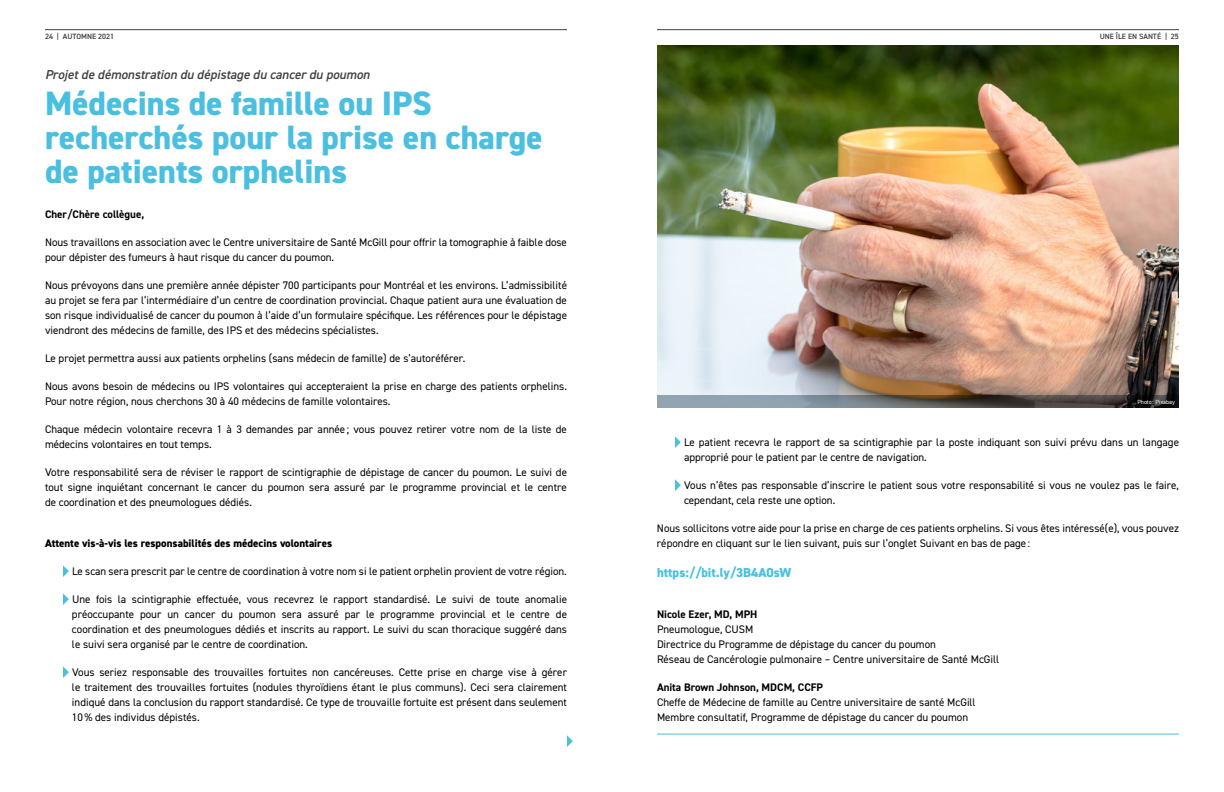
<style>
.page{position:relative;width:1224px;height:792px;background:#fff}
.page>*{position:absolute;margin:0;border:0;box-sizing:border-box;transform-origin:0 0}
.t1{font:800 33.9px/33.9px "DIN2014";color:#4abfdf}
.t2{font:italic 600 13px "DIN2014";color:#414042}
.t3{font:800 13px "DIN2014";color:#4ac0df}
.t4{font:11px/15px "DIN2014";color:#000}
.t5{font:700 11px "DIN2014";color:#000}
.t6{font:800 11px "DIN2014";color:#000}
.t7{font:600 7.7px "DIN2014";color:#414042}
.t8{font:6px "DIN2014";color:#fff}
</style>
<div class="page">
<hr style="left:45px;top:29px;width:522px;height:1px;background:#414042">
<hr style="left:657px;top:29px;width:522px;height:1px;background:#414042">
<svg style="left:63px;top:565px;width:6px;height:12px"></svg>
<svg style="left:63px;top:593px;width:6px;height:12px"></svg>
<svg style="left:63px;top:666px;width:6px;height:12px"></svg>
<svg style="left:567px;top:735px;width:6px;height:12px"></svg>
<img style="left:657px;top:45px;width:522px;height:350px">
<hr style="left:657px;top:734px;width:522px;height:1px;background:#4ac0df">
<svg style="left:675px;top:436px;width:6px;height:12px"></svg>
<svg style="left:675px;top:479px;width:6px;height:12px"></svg>
<svg style="left:657px;top:395px;width:522px;height:13px"></svg>
<p class="t7" style="left:45px;top:31px;width:71px">24 | AUTOMNE 2021</p>
<p class="t7" style="left:1100px;top:31px;width:81px">UNE ÎLE EN SANTÉ | 25</p>
<p class="t2" style="left:45px;top:66px;width:326px">Projet de démonstration du dépistage du cancer du poumon</p>
<h1 class="t1" style="left:45px;top:87px;width:499px">Médecins de famille ou IPS recherchés pour la prise en charge de patients orphelins</h1>
<p class="t5" style="left:45px;top:206px;width:101px">Cher/Chère collègue,</p>
<p class="t4" style="left:45px;top:234px;width:524px">Nous travaillons en association avec le Centre universitaire de Santé McGill pour offrir la tomographie à faible dose pour dépister des fumeurs à haut risque du cancer du poumon.</p>
<p class="t4" style="left:45px;top:277px;width:524px;text-align:justify">Nous prévoyons dans une première année dépister 700 participants pour Montréal et les environs. L’admissibilité au projet se fera par l’intermédiaire d’un centre de coordination provincial. Chaque patient aura une évaluation de son risque individualisé de cancer du poumon à l’aide d’un formulaire spécifique. Les références pour le dépistage viendront des médecins de famille, des IPS et des médecins spécialistes.</p>
<p class="t4" style="left:45px;top:350px;width:422px">Le projet permettra aussi aux patients orphelins (sans médecin de famille) de s’autoréférer.</p>
<p class="t4" style="left:45px;top:378px;width:523px">Nous avons besoin de médecins ou IPS volontaires qui accepteraient la prise en charge des patients orphelins.<br>Pour notre région, nous cherchons 30 à 40 médecins de famille volontaires.</p>
<p class="t4" style="left:45px;top:421px;width:523px">Chaque médecin volontaire recevra 1 à 3 demandes par année ; vous pouvez retirer votre nom de la liste de médecins volontaires en tout temps.</p>
<p class="t4" style="left:45px;top:464px;width:524px;text-align:justify">Votre responsabilité sera de réviser le rapport de scintigraphie de dépistage de cancer du poumon. Le suivi de tout signe inquiétant concernant le cancer du poumon sera assuré par le programme provincial et le centre de coordination et des pneumologues dédiés.</p>
<p class="t6" style="left:45px;top:535px;width:289px">Attente vis-à-vis les responsabilités des médecins volontaires</p>
<p class="t4" style="left:72px;top:563px;width:496px">Le scan sera prescrit par le centre de coordination à votre nom si le patient orphelin provient de votre région.</p>
<p class="t4" style="left:72px;top:591px;width:497px;text-align:justify">Une fois la scintigraphie effectuée, vous recevrez le rapport standardisé. Le suivi de toute anomalie préoccupante pour un cancer du poumon sera assuré par le programme provincial et le centre de coordination et des pneumologues dédiés et inscrits au rapport. Le suivi du scan thoracique suggéré dans le suivi sera organisé par le centre de coordination.</p>
<p class="t4" style="left:72px;top:664px;width:497px;text-align:justify">Vous seriez responsable des trouvailles fortuites non cancéreuses. Cette prise en charge vise à gérer le traitement des trouvailles fortuites (nodules thyroïdiens étant le plus communs). Ceci sera clairement indiqué dans la conclusion du rapport standardisé. Ce type de trouvaille fortuite est présent dans seulement 10% des individus dépistés.</p>
<p class="t8" style="left:1137px;top:398px;width:39px">Photo : Pixabay</p>
<p class="t4" style="left:684px;top:434px;width:497px">Le patient recevra le rapport de sa scintigraphie par la poste indiquant son suivi prévu dans un langage approprié pour le patient par le centre de navigation.</p>
<p class="t4" style="left:684px;top:477px;width:497px">Vous n’êtes pas responsable d’inscrire le patient sous votre responsabilité si vous ne voulez pas le faire, cependant, cela reste une option.</p>
<p class="t4" style="left:657px;top:520px;width:524px">Nous sollicitons votre aide pour la prise en charge de ces patients orphelins. Si vous êtes intéressé(e), vous pouvez répondre en cliquant sur le lien suivant, puis sur l’onglet Suivant en bas de page :</p>
<p class="t3" style="left:657px;top:563px;width:136px">https://bit.ly/3B4A0sW</p>
<p class="t5" style="left:657px;top:606px;width:102px">Nicole Ezer, MD, MPH</p>
<p class="t4" style="left:657px;top:621px;width:344px">Pneumologue, CUSM<br>Directrice du Programme de dépistage du cancer du poumon<br>Réseau de Cancérologie pulmonaire – Centre universitaire de Santé McGill</p>
<p class="t5" style="left:657px;top:679px;width:168px">Anita Brown Johnson, MDCM, CCFP</p>
<p class="t4" style="left:657px;top:694px;width:320px">Cheffe de Médecine de famille au Centre universitaire de santé McGill<br>Membre consultatif, Programme de dépistage du cancer du poumon</p>
</div>
